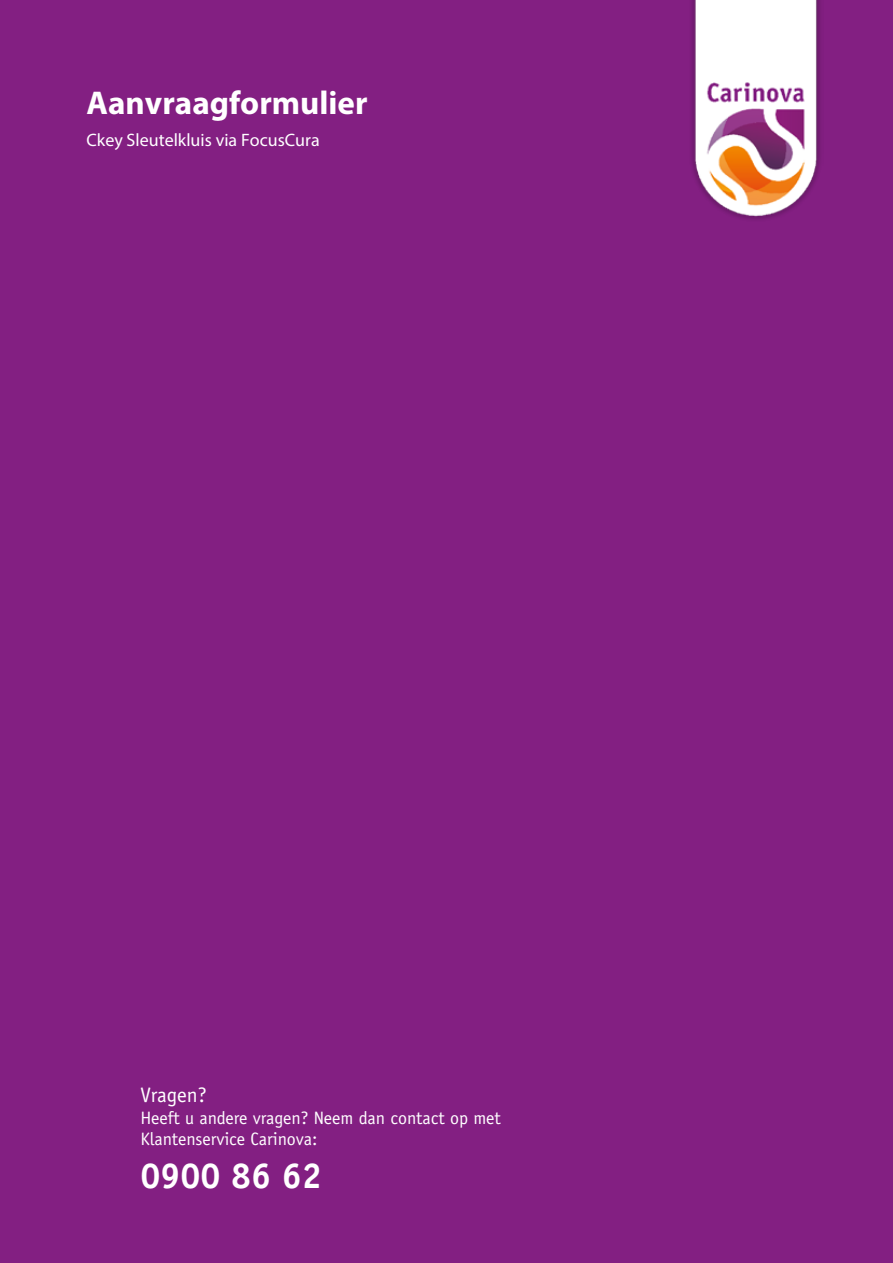
<style>
.page{position:relative;width:893px;height:1263px;background:#831f82}
.page>*{position:absolute;margin:0;border:0;box-sizing:border-box;transform-origin:0 0}
.t1{font:700 36px "Officina Sans Std";color:#fff}
.t2{font:700 33px "Myriad Pro";color:#fff}
.t3{font:21px "Officina Sans Std";color:#fff}
.t4{font:18px/21.6px "Officina Sans Std";color:#fff}
.t5{font:18px "Myriad Pro";color:#fff}
</style>
<div class="page">
<img style="left:692px;top:0;width:128px;height:219px">
<h2 class="t2" style="left:86px;top:82px;width:283px">Aanvraagformulier</h2>
<p class="t5" style="left:86px;top:129px;width:235px">Ckey Sleutelkluis via FocusCura</p>
<p class="t3" style="left:140px;top:1082px;width:68px">Vragen?</p>
<p class="t4" style="left:140px;top:1107px;width:362px">Heeft u andere vragen? Neem dan contact op met<br>Klantenservice Carinova:</p>
<h1 class="t1" style="left:140px;top:1154px;width:183px">0900 86 62</h1>
</div>
